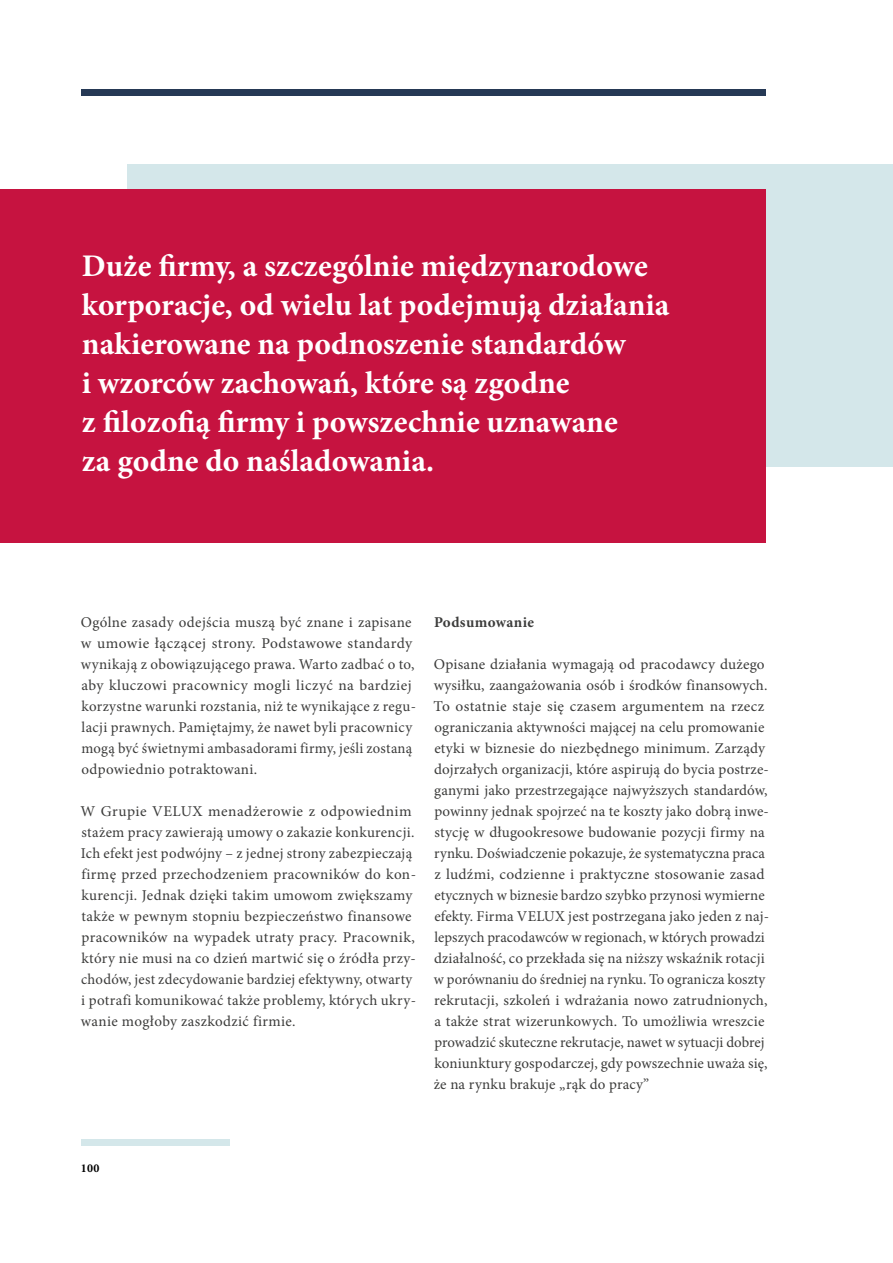
<style>
.page{position:relative;width:893px;height:1263px;background:#fff}
.page>*{position:absolute;margin:0;border:0;box-sizing:border-box;transform-origin:0 0}
.t1{font:700 31.5px/39px "Minion Pro";color:#fff}
.t2{font:15px/21px "Minion Pro";letter-spacing:.015em;color:#3c3c3b}
.t3{font:700 15px "Minion Pro";letter-spacing:.025em;color:#3c3c3b}
.t4{font:700 12px "Minion Pro";color:#000}
</style>
<div class="page">
<div style="left:81px;top:89px;width:684px;height:7px;background:#263955"></div>
<div style="left:81px;top:1139px;width:149px;height:7px;background:#d4e7ea"></div>
<div style="left:128px;top:164px;width:765px;height:303px;background:#d4e7ea"></div>
<div style="left:0;top:189px;width:765px;height:354px;background:#c61340"></div>
<h1 class="t1" style="left:82px;top:246px;width:589px">Duże firmy, a szczególnie międzynarodowe korporacje, od wielu lat podejmują działania nakierowane na podnoszenie standardów<br>i wzorców zachowań, które są zgodne<br>z filozofią firmy i powszechnie uznawane<br>za godne do naśladowania.</h1>
<p class="t2" style="left:81px;top:612px;width:337px">Ogólne zasady odejścia muszą być znane i zapisane w umowie łączącej strony. Podstawowe standardy wynikają z obowiązującego prawa. Warto zadbać o to, aby kluczowi pracownicy mogli liczyć na bardziej korzystne warunki rozstania, niż te wynikające z regu&shy;lacji prawnych. Pamiętajmy, że nawet byli pracownicy mogą być świetnymi ambasadorami firmy, jeśli zostaną odpowiednio potraktowani.</p>
<p class="t2" style="left:80px;top:801px;width:337px">W Grupie VELUX menadżerowie z odpowiednim stażem pracy zawierają umowy o zakazie konkurencji.<br>Ich efekt jest podwójny – z jednej strony zabezpieczają firmę przed przechodzeniem pracowników do kon&shy;kurencji. Jednak dzięki takim umowom zwiększamy także w pewnym stopniu bezpieczeństwo finansowe pracowników na wypadek utraty pracy. Pracownik, który nie musi na co dzień martwić się o źródła przy&shy;chodów, jest zdecydowanie bardziej efektywny, otwarty i potrafi komunikować także problemy, których ukry&shy;wanie mogłoby zaszkodzić firmie.</p>
<p class="t3" style="left:434px;top:612px;width:101px">Podsumowanie</p>
<p class="t2" style="left:434px;top:654px;width:337px">Opisane działania wymagają od pracodawcy dużego wysiłku, zaangażowania osób i środków finansowych.<br>To ostatnie staje się czasem argumentem na rzecz ograniczania aktywności mającej na celu promowanie etyki w biznesie do niezbędnego minimum. Zarządy dojrzałych organizacji, które aspirują do bycia postrze&shy;ganymi jako przestrzegające najwyższych standardów, powinny jednak spojrzeć na te koszty jako dobrą inwe&shy;stycję w długookresowe budowanie pozycji firmy na rynku. Doświadczenie pokazuje, że systematyczna praca z ludźmi, codzienne i praktyczne stosowanie zasad etycznych w biznesie bardzo szybko przynosi wymierne efekty. Firma VELUX jest postrzegana jako jeden z naj&shy;lepszych pracodawców w regionach, w których prowadzi działalność, co przekłada się na niższy wskaźnik rotacji w porównaniu do średniej na rynku. To ogranicza koszty rekrutacji, szkoleń i wdrażania nowo zatrudnionych, a także strat wizerunkowych. To umożliwia wreszcie prowadzić skuteczne rekrutacje, nawet w sytuacji dobrej koniunktury gospodarczej, gdy powszechnie uważa się, że na rynku brakuje „rąk do pracy”</p>
<p class="t4" style="left:81px;top:1159px;width:20px">100</p>
</div>
